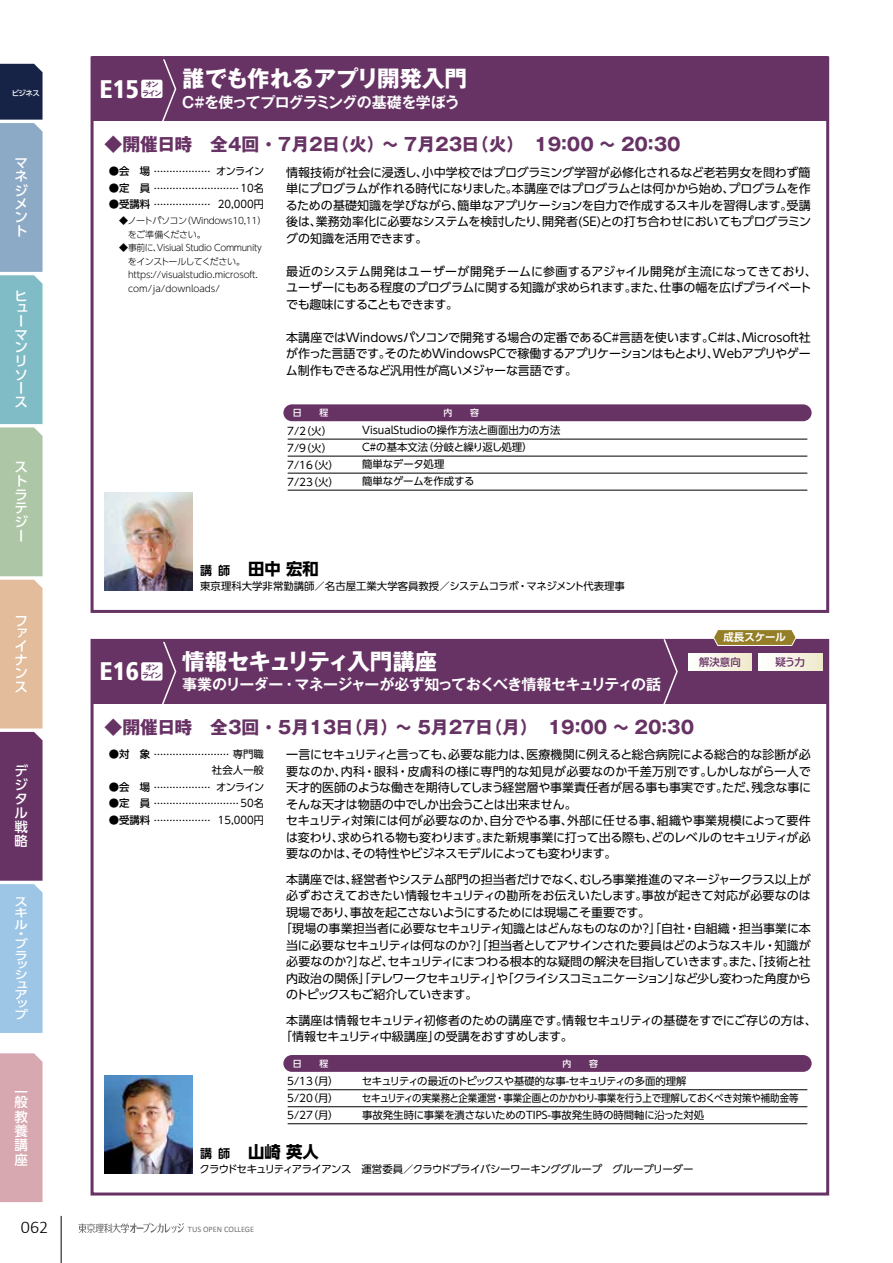
<style>
.page{position:relative;width:893px;height:1263px;background:#fff}
.page>*{position:absolute;margin:0;border:0;box-sizing:border-box;transform-origin:0 0}
.t1{font:900 condensed 25.5px "Frutiger LT Std";color:#fff}
.t2{font:700 22.5px "Gothic MB101 Pr 5";letter-spacing:-.03em;color:#fff}
.t3{font:300 18px "Calibri";color:#000}
.t4{font:700 17.85px "Gothic MB101 Pr 5";color:#673264}
.t5{font:700 16.35px "UD Shin Go Pr 6 N";color:#000}
.t6{font:700 15px "Gothic MB101 Pr 5 De";letter-spacing:-.05em;color:#fff}
.t7{font:500 13.5px/13.4px "UD Shin Go Pr 6 N";color:#fff;text-align:justify}
.t8{font:12px/16.5px "UD Shin Go Pr 6 N";letter-spacing:-.015em;color:#000}
.t9{font:12px "UD Shin Go Pr 6 N";letter-spacing:-.06em;color:#000}
.t10{font:500 11.55px/9.9px "UD Shin Go Pr 6 N";color:#fff;text-align:justify;scale:1.18 1}
.t11{font:700 10.5px "UD Shin Go Pr 6 N De";letter-spacing:-.005em;color:#fff}
.t12{font:10.35px/17px "UD Shin Go Pr 6 N";letter-spacing:-.01em;color:#000}
.t13{font:10.35px "UD Shin Go Pr 6 N";letter-spacing:-.045em;color:#000}
.t14{font:500 10.35px "UD Shin Go Pr 6 N";color:#673264}
.t15{font:500 9.45px "UD Shin Go Pr 6 N";color:#000}
.t16{font:300 9px/13.5px "UD Shin Go Pr 6 N";letter-spacing:-.025em;color:#000}
.t17{font:500 8.85px "UD Shin Go Pr 6 N";color:#fff}
.t18{font:8.25px "Calibri";color:#727171}
.t19{font:500 7.5px "UD Shin Go Pr 6 N";color:#fff}
.t20{font:700 7.05px/8.4px "Gothic MB101 Pr 5 De";letter-spacing:-.13em;color:#673264;text-align:center}
.s1{font-size:10.35px}
.s2{font-weight:400;font-size:10.35px}
.s3{font-family:"UD Shin Go Pr 6 N De";font-size:12px}
</style>
<div class="page">
<hr style="left:61px;top:1216px;width:1px;height:47px;background:#000">
<svg style="left:78px;top:1223px;width:106px;height:10px"></svg>
<div style="left:0;top:1053px;width:43px;height:149px;background:#d8a8b1"></div>
<svg style="left:0;top:64px;width:43px;height:969px;background:#96a1ab"></svg>
<div style="left:92px;top:639px;width:736px;height:65px;background:#673264"></div>
<div style="left:283px;top:1055px;width:529px;height:17px;background:#673264;border-radius:8px"></div>
<hr style="left:288px;top:1089px;width:519px;height:1px;background:#000">
<hr style="left:288px;top:1106px;width:519px;height:1px;background:#000">
<hr style="left:288px;top:1123px;width:519px;height:1px;background:#000">
<svg style="left:160px;top:638px;width:17px;height:66px"></svg>
<div style="left:141px;top:662px;width:21px;height:19px;background:#fff;border-radius:2px"></div>
<img style="left:105px;top:1075px;width:87px;height:98px">
<div style="left:91px;top:639px;width:738px;height:556px;border:3px solid #673264"></div>
<div style="left:758px;top:653px;width:64px;height:17px;background:linear-gradient(to right,#fff,#f0eacd)"></div>
<div style="left:688px;top:653px;width:64px;height:17px;background:linear-gradient(to right,#fff,#f0eacd)"></div>
<svg style="left:713px;top:630px;width:84px;height:16px"></svg>
<svg style="left:662px;top:638px;width:17px;height:66px"></svg>
<div style="left:92px;top:57px;width:736px;height:64px;background:#673264"></div>
<img style="left:105px;top:493px;width:87px;height:98px">
<div style="left:283px;top:404px;width:529px;height:17px;background:#673264;border-radius:8px"></div>
<hr style="left:288px;top:439px;width:519px;height:1px;background:#000">
<hr style="left:288px;top:456px;width:519px;height:1px;background:#000">
<hr style="left:288px;top:473px;width:519px;height:1px;background:#000">
<hr style="left:288px;top:490px;width:519px;height:1px;background:#000">
<svg style="left:160px;top:60px;width:17px;height:61px"></svg>
<div style="left:141px;top:80px;width:21px;height:18px;background:#fff;border-radius:2px"></div>
<div style="left:91px;top:56px;width:738px;height:557px;border:3px solid #673264"></div>
<p class="t19" style="left:12px;top:87px;width:30px">ビジネス</p>
<p class="t7" style="left:15px;top:155px;width:15px">マネジメント</p>
<p class="t7" style="left:15px;top:289px;width:14px;text-align:left">ヒューマンリソース</p>
<p class="t7" style="left:15px;top:459px;width:15px;line-height:14px">ストラテジー</p>
<p class="t7" style="left:15px;top:614px;width:14px;line-height:12.8px">ファイ</p>
<p class="t7" style="left:15px;top:653px;width:14px">ナンス</p>
<p class="t7" style="left:15px;top:763px;width:15px;line-height:14px;text-align:left">デジタル戦略</p>
<p class="t10" style="left:15px;top:896px;width:12px;line-height:11.2px">スキル</p>
<p class="t10" style="left:15px;top:928px;width:13px;line-height:10.5px;text-align:left">・ブラ</p>
<p class="t10" style="left:15px;top:960px;width:13px">ッシュアップ</p>
<p class="t7" style="left:15px;top:1086px;width:15px;line-height:10.5px">一般</p>
<p class="t7" style="left:15px;top:1109px;width:15px;line-height:14.2px">教養講座</p>
<h3 class="t3" style="left:21px;top:1216px;width:29px">062</h3>
<h2 class="t2" style="left:182px;top:60px;width:286px">誰でも作れるアプリ開発入門</h2>
<p class="t6" style="left:182px;top:89px;width:279px">C#を使ってプログラミングの基礎を学ぼう</p>
<h3 class="t4" style="left:105px;top:129px;width:578px">◆開催日時 全4回 ・ 7月2日（火）～ 7月23日（火）　19：00 ～ 20：30</h3>
<p class="t15" style="left:109px;top:164px;width:103px"><span class="s1">●会　場</span> ………………</p>
<p class="t15" style="left:109px;top:180px;width:157px"><span class="s1">●定　員</span> ……………………… <span class="s2">10名</span></p>
<p class="t15" style="left:109px;top:197px;width:103px"><span class="s1">●受講料</span> ………………</p>
<h1 class="t1" style="left:99px;top:74px;width:41px">E15</h1>
<p class="t20" style="left:142px;top:80px;width:21px">オンライン</p>
<p class="t8" style="left:286px;top:163px;width:527px;text-align:justify">情報技術が社会に浸透し、小中学校ではプログラミング学習が必修化されるなど老若男女を問わず簡単にプログラムが作れる時代になりました。本講座ではプログラムとは何かから始め、プログラムを作るための基礎知識を学びながら、簡単なアプリケーションを自力で作成するスキルを習得します。受講後は、業務効率化に必要なシステムを検討したり、開発者(SE)との打ち合わせにおいてもプログラミングの知識を活用できます。</p>
<p class="t8" style="left:286px;top:262px;width:532px">最近のシステム開発はユーザーが開発チームに参画するアジャイル開発が主流になってきており、ユーザーにもある程度のプログラムに関する知識が求められます。また、仕事の幅を広げプライベートでも趣味にすることもできます。</p>
<p class="t8" style="left:286px;top:328px;width:526px;text-align:justify">本講座ではWindowsパソコンで開発する場合の定番であるC#言語を使います。C#は、Microsoft社が作った言語です。そのためWindowsPCで稼働するアプリケーションはもとより、Webアプリやゲーム制作もできるなど汎用性が高いメジャーな言語です。</p>
<p class="t12" style="left:216px;top:162px;width:50px">オンライン</p>
<p class="t12" style="left:218px;top:195px;width:48px">20,000円</p>
<p class="t16" style="left:128px;top:214px;width:140px;text-indent:-9px">◆ノートパソコン（Windows10,11）をご準備ください。</p>
<p class="t16" style="left:128px;top:241px;width:135px;text-indent:-9px">◆事前に、Visiual Studio Communityをインストールしてください。https://visualstudio.microsoft. com/ja/downloads/</p>
<p class="t17" style="left:443px;top:406px;width:37px">内　　容</p>
<p class="t17" style="left:293px;top:406px;width:37px">日　　程</p>
<p class="t17" style="left:450px;top:406px;width:19px">　　</p>
<p class="t12" style="left:287px;top:422px;width:53px">7/2（火）<br>7/9（火）<br>7/16（火）<br>7/23（火）</p>
<p class="t12" style="left:362px;top:422px;width:200px">VisualStudioの操作方法と画面出力の方法<br>C#の基本文法（分岐と繰り返し処理）<br>簡単なデータ処理<br>簡単なゲームを作成する</p>
<h3 class="t5" style="left:200px;top:555px;width:120px"><span class="s3">講師</span> 田中 宏和</h3>
<p class="t12" style="left:200px;top:577px;width:426px">東京理科大学非常勤講師／名古屋工業大学客員教授／システムコラボ・マネジメント代表理事</p>
<p class="t11" style="left:723px;top:629px;width:64px">成長スケール</p>
<h2 class="t2" style="left:182px;top:642px;width:257px">情報セキュリティ入門講座</h2>
<p class="t6" style="left:182px;top:672px;width:480px">事業のリーダー・マネージャーが必ず知っておくべき情報セキュリティの話</p>
<h3 class="t4" style="left:105px;top:712px;width:591px">◆開催日時 全3回 ・ 5月13日（月）～ 5月27日（月）　19：00 ～ 20：30</h3>
<p class="t15" style="left:109px;top:746px;width:157px"><span class="s1">●対　象</span> …………………… <span class="s2">専門職</span></p>
<p class="t15" style="left:109px;top:779px;width:103px"><span class="s1">●会　場</span> ………………</p>
<p class="t15" style="left:109px;top:796px;width:157px"><span class="s1">●定　員</span> ……………………… <span class="s2">50名</span></p>
<p class="t15" style="left:109px;top:812px;width:103px"><span class="s1">●受講料</span> ………………</p>
<p class="t14" style="left:699px;top:653px;width:43px">解決意向</p>
<p class="t14" style="left:775px;top:653px;width:31px">疑う力</p>
<h1 class="t1" style="left:99px;top:656px;width:41px">E16</h1>
<p class="t20" style="left:142px;top:662px;width:21px">オンライン</p>
<p class="t8" style="left:286px;top:746px;width:527px">一言にセキュリティと言っても、必要な能力は、医療機関に例えると総合病院による総合的な診断が必要なのか、内科・眼科・皮膚科の様に専門的な知見が必要なのか千差万別です。しかしながら一人で天才的医師のような働きを期待してしまう経営層や事業責任者が居る事も事実です。ただ、残念な事にそんな天才は物語の中でしか出会うことは出来ません。<br>セキュリティ対策には何が必要なのか、自分でやる事、外部に任せる事、組織や事業規模によって要件は変わり、求められる物も変わります。また新規事業に打って出る際も、どのレベルのセキュリティが必要なのかは、その特性やビジネスモデルによっても変わります。</p>
<p class="t8" style="left:286px;top:870px;width:526px">本講座では、経営者やシステム部門の担当者だけでなく、むしろ事業推進のマネージャークラス以上が</p>
<p class="t8" style="left:286px;top:887px;width:526px">必ずおさえておきたい情報セキュリティの勘所をお伝えいたします。事故が起きて対応が必要なのは</p>
<p class="t8" style="left:286px;top:903px;width:366px">現場であり、事故を起こさないようにするためには現場こそ重要です。</p>
<p class="t8" style="left:280px;top:920px;width:532px">「現場の事業担当者に必要なセキュリティ知識とはどんなものなのか?」「自社・自組織・担当事業に本</p>
<p class="t8" style="left:286px;top:936px;width:526px">当に必要なセキュリティは何なのか？」「担当者としてアサインされた要員はどのようなスキル・知識が</p>
<p class="t8" style="left:286px;top:953px;width:526px">必要なのか?」など、セキュリティにまつわる根本的な疑問の解決を目指していきます。また、「技術と社</p>
<p class="t9" style="left:286px;top:968px;width:526px">内政治の関係」「テレワークセキュリティ」や「クライシスコミュニケーション」など少し変わった角度から</p>
<p class="t9" style="left:286px;top:985px;width:193px">のトピックスもご紹介していきます。</p>
<p class="t8" style="left:280px;top:1011px;width:538px;text-indent:6px">本講座は情報セキュリティ初修者のための講座です。情報セキュリティの基礎をすでにご存じの方は、「情報セキュリティ中級講座」の受講をおすすめします。</p>
<p class="t12" style="left:212px;top:762px;width:54px;line-height:16.5px;text-align:center">社会人一般オンライン</p>
<p class="t12" style="left:218px;top:811px;width:48px">15,000円</p>
<p class="t17" style="left:293px;top:1056px;width:37px">日　　程</p>
<p class="t17" style="left:563px;top:1056px;width:37px">内　　容</p>
<p class="t12" style="left:287px;top:1073px;width:53px;text-align:justify">5/13（月）5/20（月）5/27（月）</p>
<p class="t12" style="left:362px;top:1072px;width:438px">セキュリティの最近のトピックスや基礎的な事-セキュリティの多面的理解<br>セキュリティの実業務と企業運営・事業企画とのかかわり-事業を行う上で理解しておくべき対策や補助金等事故発生時に事業を潰さないためのTIPS-事故発生時の時間軸に沿った対処</p>
<h3 class="t5" style="left:200px;top:1138px;width:120px"><span class="s3">講師</span> 山崎 英人</h3>
<p class="t13" style="left:200px;top:1160px;width:495px">クラウドセキュリティアライアンス　運営委員／クラウドプライバシーワーキンググループ　グループリーダー</p>
<p class="t18" style="left:188px;top:1224px;width:68px">TUS OPEN COLLEGE</p>
</div>
